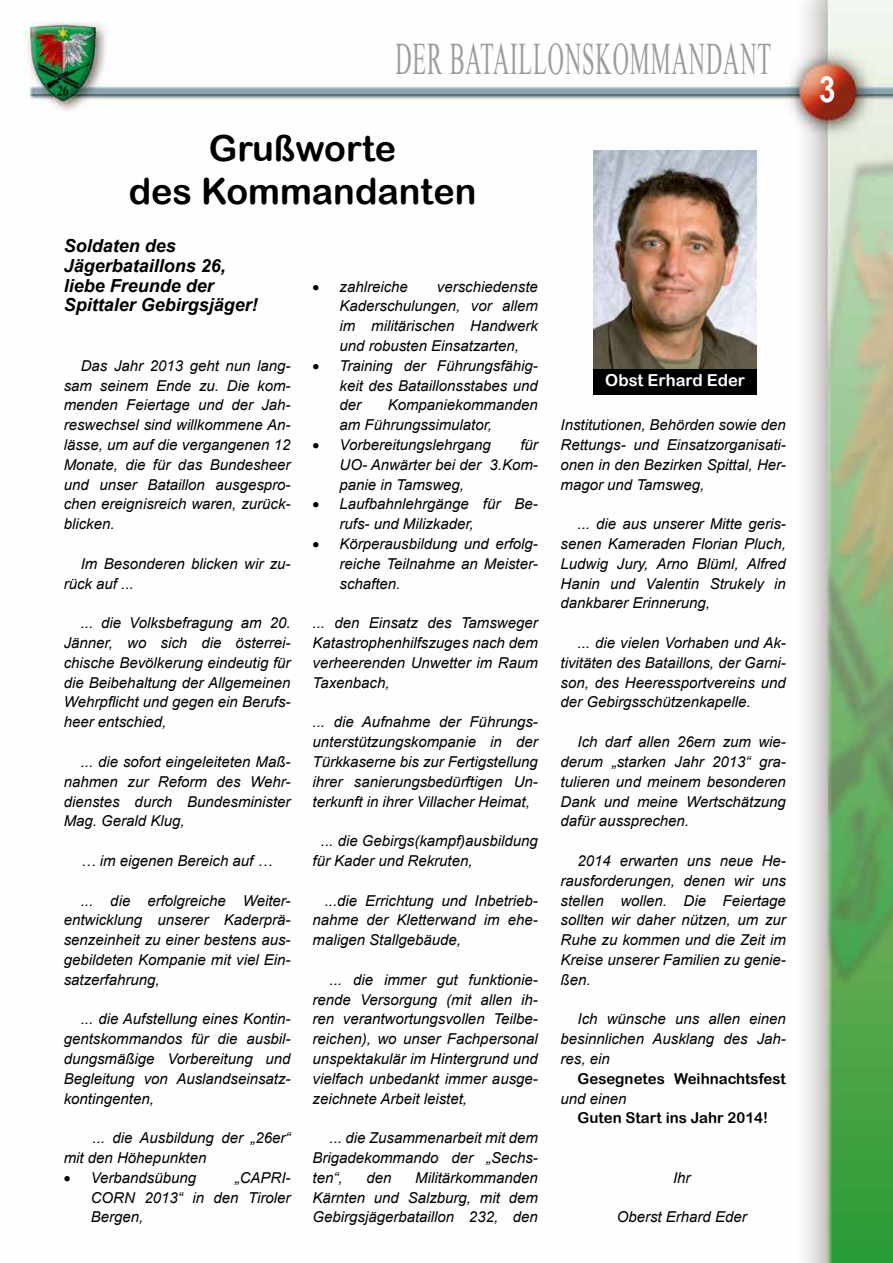
<style>
.page{position:relative;width:893px;height:1263px;background:#fff}
.page>*{position:absolute;margin:0;border:0;box-sizing:border-box;transform-origin:0 0}
.t1{font:45px "Times New Roman";letter-spacing:.04em;color:#9c9c9d;scale:.5 1}
.t2{font:36px/43.2px "Arial Rounded MT Bold";color:#000;text-align:center}
.t3{font:700 36px "Arial Narrow";color:#fff}
.t4{font:italic 700 18px/19.8px "Arial";color:#000}
.t5{font:16.5px "Arial Rounded MT Bold";color:#fff}
.t6{font:italic 15px/19.8px "Arial";color:#000;text-align:justify}
.t7{font:15px "Arial Rounded MT Bold";color:#000}
</style>
<div class="page">
<img style="left:23px;top:0;width:870px;height:1263px">
<img style="left:594px;top:150px;width:163px;height:219px">
<div style="left:594px;top:369px;width:163px;height:26px;background:#000"></div>
<h1 class="t1" style="left:395px;top:28px;width:753px">DER BATAILLONSKOMMANDANT</h1>
<h2 class="t2" style="left:129px;top:126px;width:349px">Grußworte<br>des Kommandanten</h2>
<p class="t4" style="left:64px;top:236px;width:196px">Soldaten des<br>Jägerbataillons 26, liebe Freunde der<br>Spittaler Gebirgsjäger!</p>
<p class="t6" style="left:64px;top:356px;width:228px;text-indent:17px">Das Jahr 2013 geht nun lang&shy;sam seinem Ende zu. Die kom&shy;menden Feiertage und der Jah&shy;reswechsel sind willkommene An&shy;lässe, um auf die vergangenen 12<br>Monate, die für das Bundesheer und unser Bataillon ausgespro&shy;chen ereignisreich waren, zurück&shy;blicken.</p>
<p class="t6" style="left:64px;top:554px;width:228px;text-indent:17px">Im Besonderen blicken wir zu&shy;rück auf ...</p>
<p class="t6" style="left:64px;top:613px;width:228px;text-indent:17px">... die Volksbefragung am 20.<br>Jänner, wo sich die österrei&shy;chische Bevölkerung eindeutig für die Beibehaltung der Allgemeinen Wehrpflicht und gegen ein Berufs&shy;heer entschied,</p>
<p class="t6" style="left:64px;top:752px;width:228px;text-indent:17px">... die sofort eingeleiteten Maß&shy;nahmen zur Reform des Wehr&shy;dienstes durch Bundesminister Mag. Gerald Klug,</p>
<p class="t6" style="left:81px;top:851px;width:193px">… im eigenen Bereich auf …</p>
<p class="t6" style="left:64px;top:890px;width:228px;text-indent:17px">... die erfolgreiche Weiter&shy;entwicklung unserer Kaderprä&shy;senzeinheit zu einer bestens aus&shy;gebildeten Kompanie mit viel Ein&shy;satzerfahrung,</p>
<p class="t6" style="left:64px;top:1009px;width:228px;text-indent:17px">... die Aufstellung eines Kontin&shy;gentskommandos für die ausbil&shy;dungsmäßige Vorbereitung und Begleitung von Auslandseinsatz&shy;kontingenten,</p>
<p class="t6" style="left:64px;top:1128px;width:228px;text-indent:29px">... die Ausbildung der „26er“ mit den Höhepunkten</p>
<p class="t6" style="left:64px;top:1168px;width:134px">• Verbandsübung</p>
<p class="t6" style="left:91px;top:1168px;width:201px;text-indent:144px">„CAPRI-CORN 2013“ in den Tiroler Bergen,</p>
<p class="t6" style="left:340px;top:277px;width:200px;text-indent:97px">verschiedenste Kaderschulungen, vor allem im militärischen Handwerk und robusten Einsatzarten,</p>
<p class="t6" style="left:340px;top:356px;width:200px;text-indent:-27px">• Training der Führungsfähig&shy;keit des Bataillonsstabes und der</p>
<p class="t6" style="left:313px;top:277px;width:97px">• zahlreiche</p>
<p class="t6" style="left:340px;top:395px;width:200px;text-indent:48px">Kompaniekommanden am Führungssimulator,</p>
<p class="t6" style="left:313px;top:435px;width:180px">• Vorbereitungslehrgang</p>
<p class="t6" style="left:340px;top:435px;width:200px;text-indent:181px">für UO- Anwärter bei der 3.Kom&shy;panie in Tamsweg,</p>
<p class="t6" style="left:340px;top:494px;width:200px;text-indent:-27px">• Laufbahnlehrgänge für Be&shy;rufs- und Milizkader,</p>
<p class="t6" style="left:340px;top:534px;width:200px;text-indent:-27px">• Körperausbildung und erfolg&shy;reiche Teilnahme an Meister&shy;schaften.</p>
<p class="t6" style="left:313px;top:613px;width:227px">... den Einsatz des Tamsweger Katastrophenhilfszuges nach dem verheerenden Unwetter im Raum Taxenbach,</p>
<p class="t6" style="left:313px;top:712px;width:227px">... die Aufnahme der Führungs&shy;unterstützungskompanie in der Türkkaserne bis zur Fertigstellung ihrer sanierungsbedürftigen Un&shy;terkunft in ihrer Villacher Heimat,</p>
<p class="t6" style="left:313px;top:831px;width:227px;text-indent:8px">... die Gebirgs(kampf)ausbildung für Kader und Rekruten,</p>
<p class="t6" style="left:313px;top:890px;width:227px;text-indent:12px">...die Errichtung und Inbetrieb&shy;nahme der Kletterwand im ehe&shy;maligen Stallgebäude,</p>
<p class="t6" style="left:313px;top:970px;width:227px;text-indent:17px">... die immer gut funktionie&shy;rende Versorgung (mit allen ih&shy;ren verantwortungsvollen Teilbe&shy;reichen), wo unser Fachpersonal unspektakulär im Hintergrund und vielfach unbedankt immer ausge&shy;zeichnete Arbeit leistet,</p>
<p class="t6" style="left:313px;top:1128px;width:227px;text-indent:17px">... die Zusammenarbeit mit dem Brigadekommando der „Sechs&shy;ten“,</p>
<p class="t6" style="left:313px;top:1168px;width:227px;text-indent:103px">Militärkommanden Kärnten und Salzburg, mit dem Gebirgsjägerbataillon 232, den</p>
<p class="t6" style="left:366px;top:1168px;width:27px">den</p>
<p class="t5" style="left:605px;top:370px;width:141px">Obst Erhard Eder</p>
<p class="t6" style="left:561px;top:415px;width:227px">Institutionen, Behörden sowie den Rettungs- und Einsatzorganisati&shy;onen in den Bezirken Spittal, Her&shy;magor und Tamsweg,</p>
<p class="t6" style="left:561px;top:514px;width:227px;text-indent:17px">... die aus unserer Mitte geris&shy;senen Kameraden Florian Pluch, Ludwig Jury, Arno Blüml, Alfred Hanin und Valentin Strukely in dankbarer Erinnerung,</p>
<p class="t6" style="left:561px;top:633px;width:227px;text-indent:17px">... die vielen Vorhaben und Ak&shy;tivitäten des Bataillons, der Garni&shy;son, des Heeressportvereins und der Gebirgsschützenkapelle.</p>
<p class="t6" style="left:561px;top:732px;width:227px;text-indent:17px">Ich darf allen 26ern zum wie&shy;derum „starken Jahr 2013“ gra&shy;tulieren und meinem besonderen Dank und meine Wertschätzung dafür aussprechen.</p>
<p class="t6" style="left:561px;top:851px;width:227px;text-indent:17px">2014 erwarten uns neue He&shy;rausforderungen, denen wir uns stellen wollen. Die Feiertage sollten wir daher nützen, um zur Ruhe zu kommen und die Zeit im Kreise unserer Familien zu genie&shy;ßen.</p>
<p class="t6" style="left:561px;top:1009px;width:227px;text-indent:17px">Ich wünsche uns allen einen besinnlichen Ausklang des Jah&shy;res, ein</p>
<p class="t7" style="left:578px;top:1069px;width:210px">Gesegnetes Weihnachtsfest</p>
<p class="t6" style="left:561px;top:1088px;width:67px">und einen</p>
<p class="t7" style="left:578px;top:1109px;width:192px">Guten Start ins Jahr 2014!</p>
<p class="t6" style="left:673px;top:1168px;width:19px">Ihr</p>
<p class="t6" style="left:617px;top:1207px;width:132px">Oberst Erhard Eder</p>
<h2 class="t3" style="left:819px;top:62px;width:18px">3</h2>
</div>
